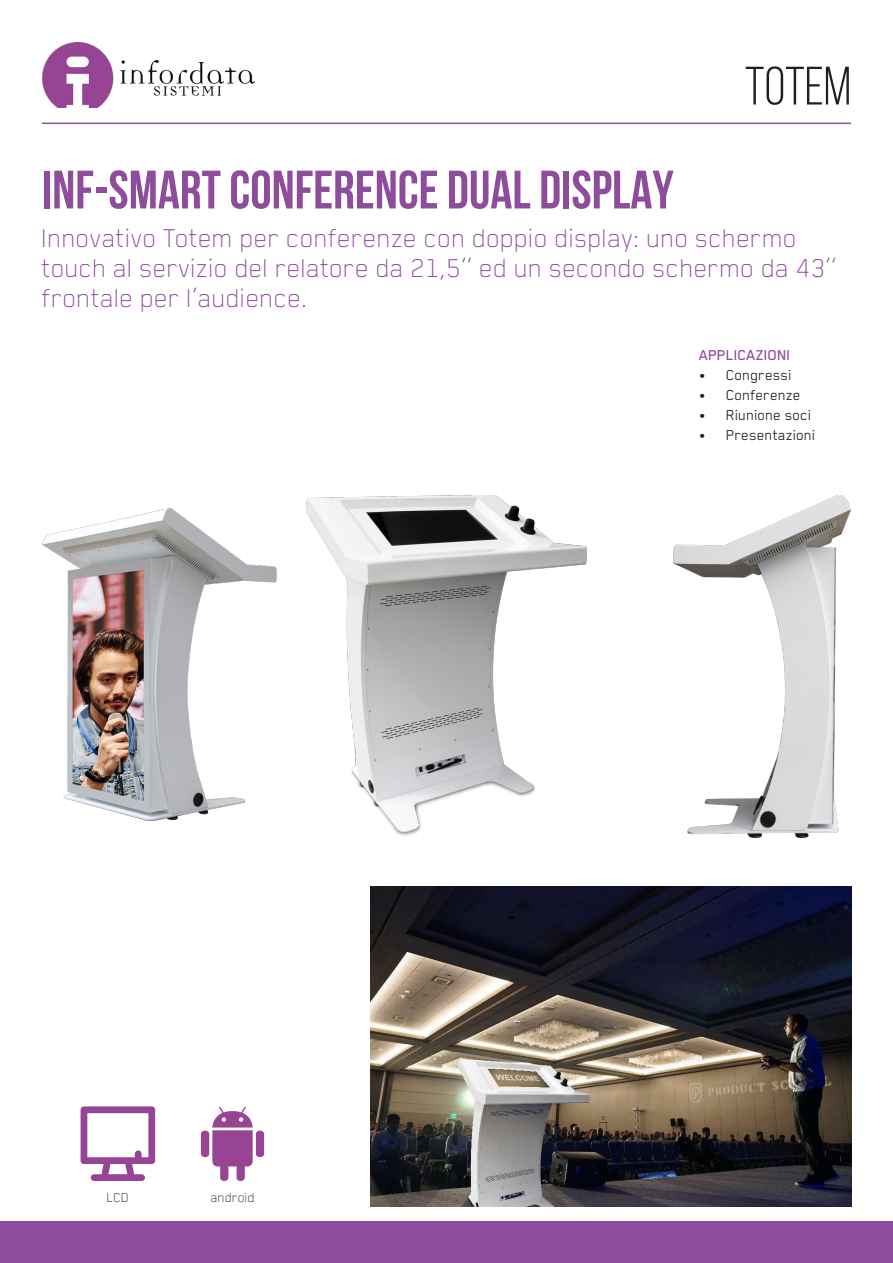
<style>
.page{position:relative;width:893px;height:1263px;background:#fff}
.page>*{position:absolute;margin:0;border:0;box-sizing:border-box;transform-origin:0 0}
.Заголовок_4__Система{font:54px "Bebas Neue";color:#8e4c9d}
.Заголовок_4__Система-2{font:54px "Bebas Neue";color:#231f20}
.Заголовок_4__Система-3{font:100 30px/30px "Blender Pro";color:#8e4c9d}
.t1{font:16.5px "Blender Pro";color:#231f20}
.t2{font:500 16.5px "Blender Pro";color:#8e4c9d}
.t3{font:100 15px "Blender Pro";color:#231f20}
</style>
<div class="page">
<div style="left:0;top:1221px;width:893px;height:42px;background:#8e4c9d"></div>
<hr style="left:42px;top:123px;width:809px;height:1px;background:#8e4c9d">
<img style="left:43px;top:43px;width:212px;height:64px">
<img style="left:42px;top:508px;width:235px;height:313px">
<svg style="left:81px;top:1106px;width:74px;height:75px"></svg>
<svg style="left:201px;top:1107px;width:63px;height:74px"></svg>
<img style="left:306px;top:495px;width:281px;height:341px">
<img style="left:673px;top:495px;width:177px;height:342px">
<img style="left:371px;top:886px;width:480px;height:320px">
<p class="Заголовок_4__Система-2" style="left:745px;top:57px;width:108px">TOTEM</p>
<p class="Заголовок_4__Система" style="left:42px;top:160px;width:633px">INF-SMART CONFERENCE DUAL DISPLAY</p>
<p class="Заголовок_4__Система-3" style="left:42px;top:222px;width:797px">Innovativo Totem per conferenze con doppio display: uno schermo touch al servizio del relatore da 21,5’’ ed un secondo schermo da 43’’ frontale per l’audience.</p>
<p class="t3" style="left:107px;top:1190px;width:24px">LCD</p>
<p class="t3" style="left:211px;top:1190px;width:45px">android</p>
<p class="t2" style="left:699px;top:347px;width:93px">APPLICAZIONI</p>
<p class="t1" style="left:699px;top:366px;width:95px">• Congressi</p>
<p class="t1" style="left:699px;top:386px;width:103px">• Conferenze</p>
<p class="t1" style="left:699px;top:406px;width:114px">• Riunione soci</p>
<p class="t1" style="left:699px;top:426px;width:118px">• Presentazioni</p>
</div>
